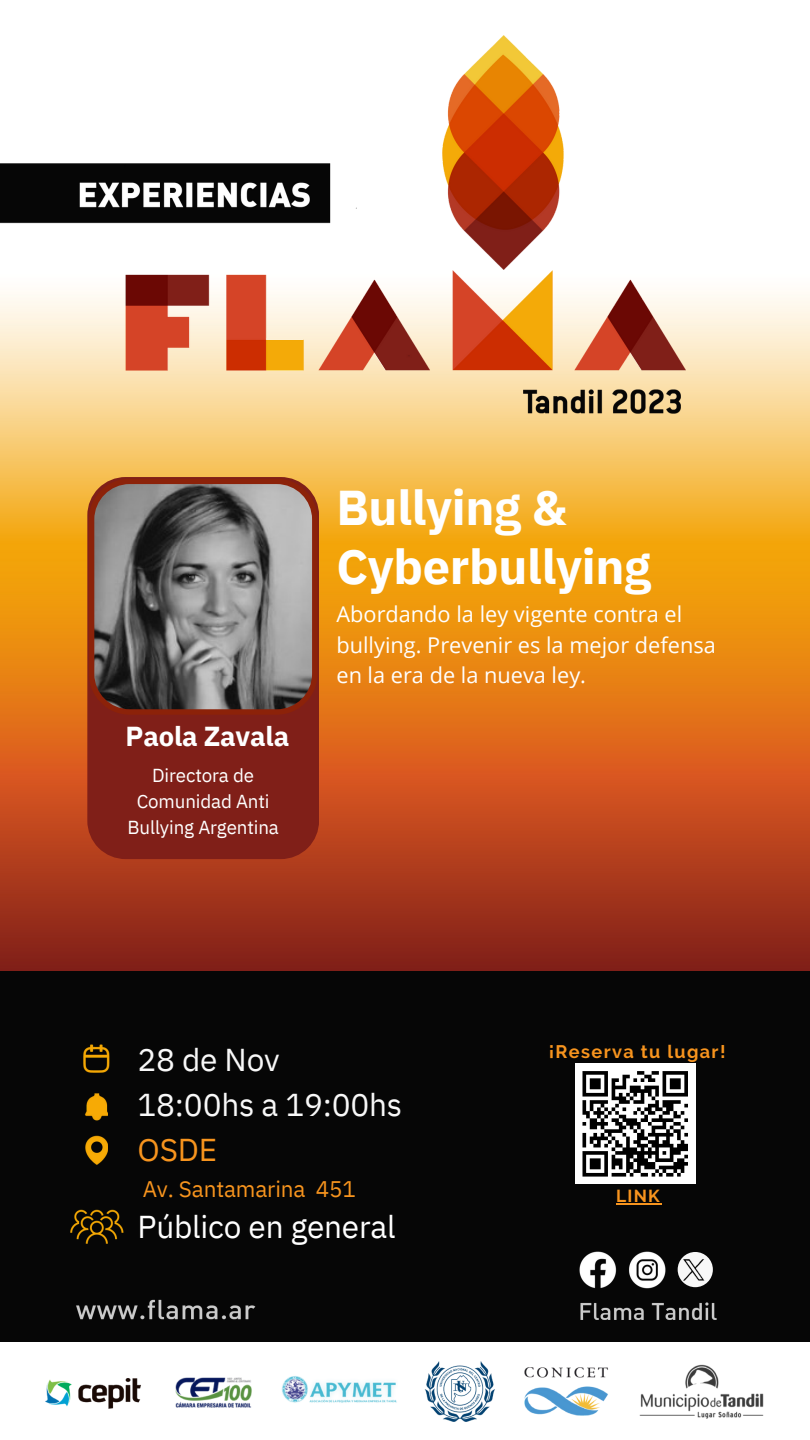
<style>
.page{position:relative;width:810px;height:1440px;background:#fff}
.page>*{position:absolute;margin:0;border:0;box-sizing:border-box;transform-origin:0 0}
.t1{font:700 48.75px/58.5px "IBM Plex Sans";letter-spacing:-.005em;color:#fff}
.t2{font:31.58px "IBM Plex Sans";letter-spacing:-.005em;color:#f8f8f8}
.t3{font:31.58px "IBM Plex Sans";letter-spacing:-.005em;color:#fff}
.t4{font:31.58px "IBM Plex Sans";color:#f7941e}
.t5{font:700 27.38px "IBM Plex Sans";letter-spacing:-.005em;color:#fff}
.t6{font:22.5px "IBM Plex Sans";letter-spacing:-.005em;color:#f7941e}
.t7{font:21.75px/30.4px "Open Sans";color:#fff}
.t8{font:18.75px/25.9px "IBM Plex Sans";letter-spacing:-.005em;color:#fff;text-align:center}
.t9{font:700 18.08px "Raleway";letter-spacing:.075em;color:#f7941e}
.t10{font:700 17.33px "Raleway";color:#f7941e}
</style>
<div class="page">
<img style="left:0;top:294px;width:810px;height:1048px">
<img style="left:0;top:163px;width:124px;height:61px">
<img style="left:124px;top:35px;width:562px;height:387px">
<svg style="left:87px;top:477px;width:232px;height:382px;background:#832218"></svg>
<svg style="left:89px;top:479px;width:228px;height:236px;background:#7b706d"></svg>
<img style="left:561px;top:1243px;width:163px;height:51px">
<div style="left:678px;top:1252px;width:35px;height:35px;background:#f8f8f8;border-radius:50%"></div>
<img style="left:684px;top:1259px;width:21px;height:22px">
<img style="left:68px;top:1294px;width:198px;height:29px">
<img style="left:561px;top:1298px;width:169px;height:24px">
<img style="left:45px;top:1378px;width:96px;height:31px">
<img style="left:424px;top:1362px;width:71px;height:60px">
<img style="left:524px;top:1367px;width:84px;height:49px">
<img style="left:281px;top:1376px;width:116px;height:27px">
<img style="left:175px;top:1377px;width:77px;height:31px">
<img style="left:639px;top:1364px;width:125px;height:55px">
<img style="left:66px;top:1205px;width:60px;height:47px">
<img style="left:84px;top:1132px;width:24px;height:41px">
<img style="left:79px;top:1041px;width:33px;height:38px">
<img style="left:84px;top:1086px;width:24px;height:40px">
<hr style="left:616px;top:1203px;width:45px;height:2px;background:#f7941e">
<div style="left:575px;top:1064px;width:120px;height:120px;background:#fff"></div>
<svg style="left:582px;top:1071px;width:106px;height:106px"></svg>
<p class="t5" style="left:126px;top:718px;width:165px">Paola Zavala</p>
<p class="t8" style="left:127px;top:763px;width:153px">Directora de<br>Comunidad Anti<br>Bullying Argentina</p>
<p class="t1" style="left:336px;top:478px;width:316px">Bullying &amp;<br>Cyberbullying</p>
<p class="t7" style="left:336px;top:599px;width:381px">Abordando la ley vigente contra el bullying. Prevenir es la mejor defensa en la era de la nueva ley.</p>
<p class="t2" style="left:138px;top:1039px;width:144px">28 de Nov</p>
<p class="t2" style="left:138px;top:1084px;width:266px">18:00hs a 19:00hs</p>
<p class="t4" style="left:138px;top:1129px;width:81px">OSDE</p>
<p class="t6" style="left:143px;top:1173px;width:215px">Av. Santamarina 451</p>
<p class="t3" style="left:138px;top:1206px;width:260px">Público en general</p>
<p class="t9" style="left:549px;top:1041px;width:178px">¡Reserva tu lugar!</p>
<p class="t10" style="left:616px;top:1186px;width:45px">LINK</p>
</div>
